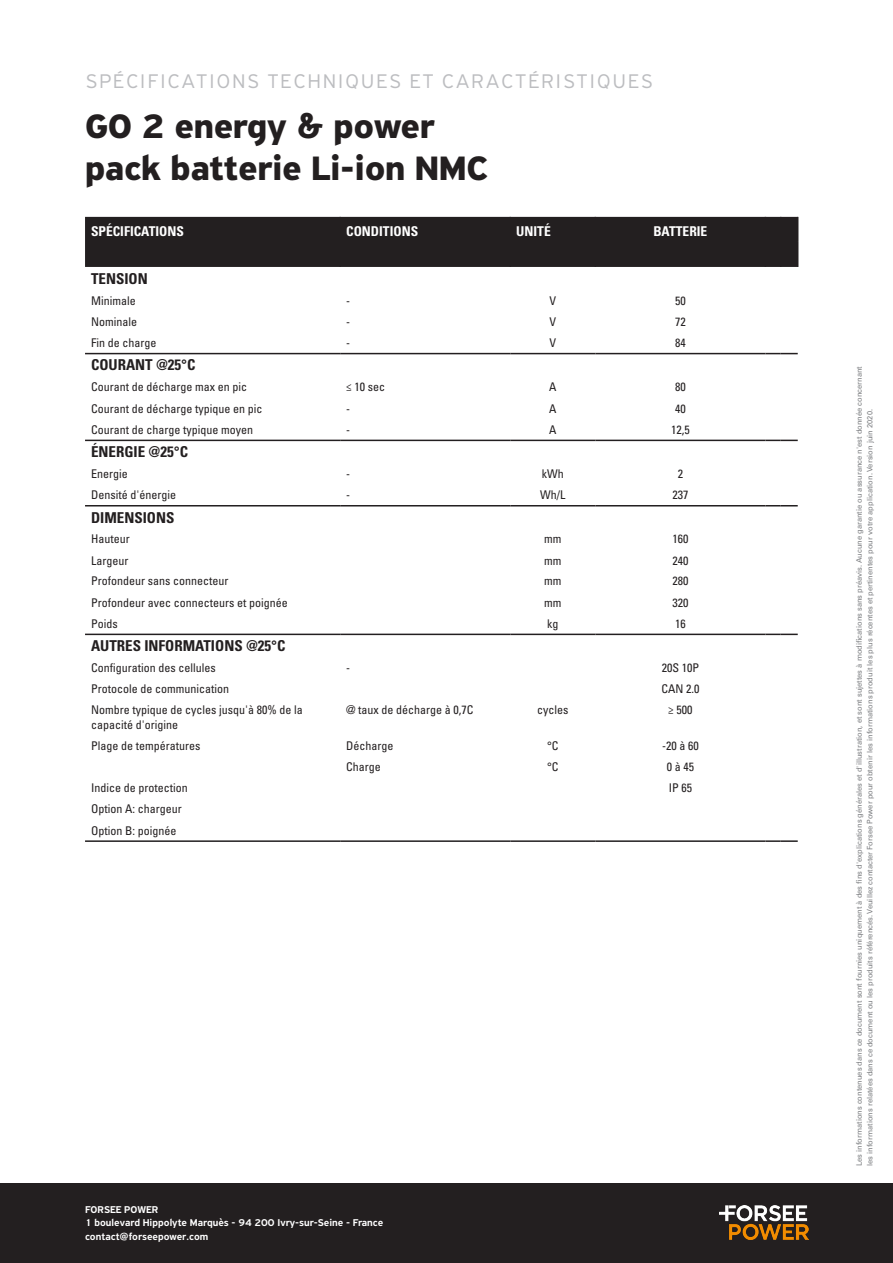
<style>
.page{position:relative;width:893px;height:1263px;background:#fff}
.page>*{position:absolute;margin:0;border:0;box-sizing:border-box;transform-origin:0 0}
.t1{font:700 36px "PF Highway Sans Pro";letter-spacing:-.01em;color:#231f20}
.t2{font:300 21px "PF Highway Sans Pro";letter-spacing:.11em;color:#bcbdc0}
.t3{font:700 condensed 15px "Univers LT Std";color:#231f20}
.t4{font:700 condensed 13.5px "Univers LT Std";color:#fff}
.t5{font:condensed 12px/14.4px "Univers LT Std";color:#231f20}
.t6{font:500 10.5px "PF Highway Sans Pro";color:#fff}
.t7{font:7.5px/10.5px "Univers LT Std";color:#7c7e81}
</style>
<div class="page">
<div style="left:0;top:1183px;width:893px;height:80px;background:#231f20"></div>
<img style="left:720px;top:1206px;width:89px;height:33px">
<div style="left:85px;top:217px;width:713px;height:50px;background:#231f20"></div>
<hr style="left:85px;top:353px;width:255px;height:1px;background:#231f20">
<hr style="left:340px;top:353px;width:170px;height:1px;background:#231f20">
<hr style="left:510px;top:353px;width:85px;height:1px;background:#231f20">
<hr style="left:595px;top:353px;width:170px;height:1px;background:#231f20">
<svg style="left:765px;top:353px;width:33px;height:1px"></svg>
<hr style="left:85px;top:505px;width:255px;height:1px;background:#231f20">
<hr style="left:340px;top:505px;width:170px;height:1px;background:#231f20">
<hr style="left:510px;top:505px;width:85px;height:1px;background:#231f20">
<hr style="left:85px;top:634px;width:255px;height:1px;background:#231f20">
<hr style="left:340px;top:634px;width:170px;height:1px;background:#231f20">
<hr style="left:510px;top:634px;width:85px;height:1px;background:#231f20">
<hr style="left:595px;top:634px;width:170px;height:1px;background:#231f20">
<svg style="left:765px;top:634px;width:33px;height:1px"></svg>
<hr style="left:85px;top:440px;width:255px;height:1px;background:#231f20">
<hr style="left:340px;top:440px;width:170px;height:1px;background:#231f20">
<hr style="left:510px;top:440px;width:85px;height:1px;background:#231f20">
<hr style="left:595px;top:440px;width:170px;height:1px;background:#231f20">
<svg style="left:765px;top:440px;width:33px;height:1px"></svg>
<hr style="left:595px;top:505px;width:170px;height:1px;background:#231f20">
<svg style="left:765px;top:505px;width:33px;height:1px"></svg>
<hr style="left:85px;top:840px;width:255px;height:2px;background:#231f20">
<hr style="left:340px;top:840px;width:170px;height:2px;background:#231f20">
<hr style="left:510px;top:840px;width:85px;height:2px;background:#231f20">
<hr style="left:595px;top:840px;width:170px;height:2px;background:#231f20">
<svg style="left:765px;top:840px;width:33px;height:2px"></svg>
<p class="t2" style="left:86px;top:69px;width:568px">SPÉCIFICATIONS TECHNIQUES ET CARACTÉRISTIQUES</p>
<p class="t1" style="left:85px;top:105px;width:351px">GO 2 energy &amp; power</p>
<p class="t1" style="left:85px;top:147px;width:404px">pack batterie Li-ion NMC</p>
<p class="t4" style="left:91px;top:223px;width:94px">SPÉCIFICATIONS</p>
<p class="t4" style="left:346px;top:223px;width:74px">CONDITIONS</p>
<p class="t4" style="left:516px;top:223px;width:36px">UNITÉ</p>
<p class="t4" style="left:653px;top:223px;width:55px">BATTERIE</p>
<p class="t3" style="left:91px;top:269px;width:58px">TENSION</p>
<p class="t5" style="left:91px;top:293px;width:46px">Minimale</p>
<p class="t5" style="left:346px;top:293px;width:5px">-</p>
<p class="t5" style="left:549px;top:293px;width:8px">V</p>
<p class="t5" style="left:675px;top:293px;width:12px">50</p>
<p class="t5" style="left:91px;top:314px;width:47px">Nominale</p>
<p class="t5" style="left:346px;top:314px;width:5px">-</p>
<p class="t5" style="left:549px;top:314px;width:8px">V</p>
<p class="t5" style="left:675px;top:314px;width:12px">72</p>
<p class="t5" style="left:91px;top:335px;width:67px">Fin de charge</p>
<p class="t5" style="left:346px;top:335px;width:5px">-</p>
<p class="t5" style="left:549px;top:335px;width:8px">V</p>
<p class="t5" style="left:675px;top:335px;width:12px">84</p>
<p class="t3" style="left:91px;top:356px;width:106px">COURANT @25°C</p>
<p class="t5" style="left:91px;top:380px;width:157px">Courant de décharge max en pic</p>
<p class="t5" style="left:346px;top:380px;width:40px">≤ 10 sec</p>
<p class="t5" style="left:549px;top:380px;width:9px">A</p>
<p class="t5" style="left:675px;top:380px;width:12px">80</p>
<p class="t5" style="left:91px;top:401px;width:173px">Courant de décharge typique en pic</p>
<p class="t5" style="left:346px;top:401px;width:5px">-</p>
<p class="t5" style="left:549px;top:401px;width:9px">A</p>
<p class="t5" style="left:675px;top:401px;width:12px">40</p>
<p class="t5" style="left:91px;top:422px;width:163px">Courant de charge typique moyen</p>
<p class="t5" style="left:346px;top:422px;width:5px">-</p>
<p class="t5" style="left:549px;top:422px;width:9px">A</p>
<p class="t5" style="left:671px;top:422px;width:20px">12,5</p>
<p class="t3" style="left:91px;top:443px;width:99px">ÉNERGIE @25°C</p>
<p class="t5" style="left:91px;top:466px;width:38px">Energie</p>
<p class="t5" style="left:346px;top:466px;width:5px">-</p>
<p class="t5" style="left:542px;top:466px;width:23px">kWh</p>
<p class="t5" style="left:678px;top:466px;width:7px">2</p>
<p class="t5" style="left:91px;top:487px;width:86px">Densité d'énergie</p>
<p class="t5" style="left:346px;top:487px;width:5px">-</p>
<p class="t5" style="left:540px;top:487px;width:27px">Wh/L</p>
<p class="t5" style="left:672px;top:487px;width:17px">237</p>
<p class="t3" style="left:91px;top:508px;width:85px">DIMENSIONS</p>
<p class="t5" style="left:91px;top:532px;width:40px">Hauteur</p>
<p class="t5" style="left:544px;top:532px;width:19px">mm</p>
<p class="t5" style="left:672px;top:532px;width:17px">160</p>
<p class="t5" style="left:91px;top:553px;width:39px">Largeur</p>
<p class="t5" style="left:544px;top:553px;width:19px">mm</p>
<p class="t5" style="left:672px;top:553px;width:17px">240</p>
<p class="t5" style="left:91px;top:574px;width:139px">Profondeur sans connecteur</p>
<p class="t5" style="left:544px;top:574px;width:19px">mm</p>
<p class="t5" style="left:672px;top:574px;width:17px">280</p>
<p class="t5" style="left:91px;top:595px;width:198px">Profondeur avec connecteurs et poignée</p>
<p class="t5" style="left:544px;top:595px;width:19px">mm</p>
<p class="t5" style="left:672px;top:595px;width:17px">320</p>
<p class="t5" style="left:91px;top:616px;width:28px">Poids</p>
<p class="t5" style="left:547px;top:616px;width:13px">kg</p>
<p class="t5" style="left:675px;top:616px;width:12px">16</p>
<p class="t3" style="left:91px;top:637px;width:196px">AUTRES INFORMATIONS @25°C</p>
<p class="t5" style="left:91px;top:660px;width:126px">Configuration des cellules</p>
<p class="t5" style="left:346px;top:660px;width:5px">-</p>
<p class="t5" style="left:662px;top:660px;width:39px">20S 10P</p>
<p class="t5" style="left:91px;top:681px;width:139px">Protocole de communication</p>
<p class="t5" style="left:661px;top:681px;width:39px">CAN 2.0</p>
<p class="t5" style="left:91px;top:703px;width:213px">Nombre typique de cycles jusqu'à 80% de la capacité d'origine</p>
<p class="t5" style="left:346px;top:703px;width:129px">@ taux de décharge à 0,7C</p>
<p class="t5" style="left:537px;top:703px;width:33px">cycles</p>
<p class="t5" style="left:668px;top:703px;width:26px">≥ 500</p>
<p class="t5" style="left:91px;top:738px;width:111px">Plage de températures</p>
<p class="t5" style="left:346px;top:738px;width:49px">Décharge</p>
<p class="t5" style="left:547px;top:738px;width:13px">°C</p>
<p class="t5" style="left:662px;top:738px;width:38px">-20 à 60</p>
<p class="t5" style="left:346px;top:759px;width:36px">Charge</p>
<p class="t5" style="left:547px;top:759px;width:13px">°C</p>
<p class="t5" style="left:667px;top:759px;width:29px">0 à 45</p>
<p class="t5" style="left:91px;top:780px;width:98px">Indice de protection</p>
<p class="t5" style="left:669px;top:780px;width:25px">IP 65</p>
<p class="t5" style="left:91px;top:802px;width:92px">Option A: chargeur</p>
<p class="t5" style="left:91px;top:823px;width:87px">Option B: poignée</p>
<p class="t6" style="left:85px;top:1203px;width:75px">FORSEE POWER</p>
<p class="t6" style="left:85px;top:1217px;width:300px">1 boulevard Hippolyte Marquès - 94 200 Ivry-sur-Seine - France</p>
<p class="t6" style="left:85px;top:1230px;width:125px">contact@forseepower.com</p>
<p class="t7" style="left:854px;top:1166px;width:801px;rotate:-90deg">Les informations contenues dans ce document sont fournies uniquement à des fins d'explications générales et d'illustration, et sont sujettes à modifications sans préavis. Aucune garantie ou assurance n'est donnée concernant les informations relatées dans ce document ou les produits référencés. Veuillez contacter Forsee Power pour obtenir les informations produit les plus récentes et pertinentes pour votre application. Version juin 2020.</p>
</div>
